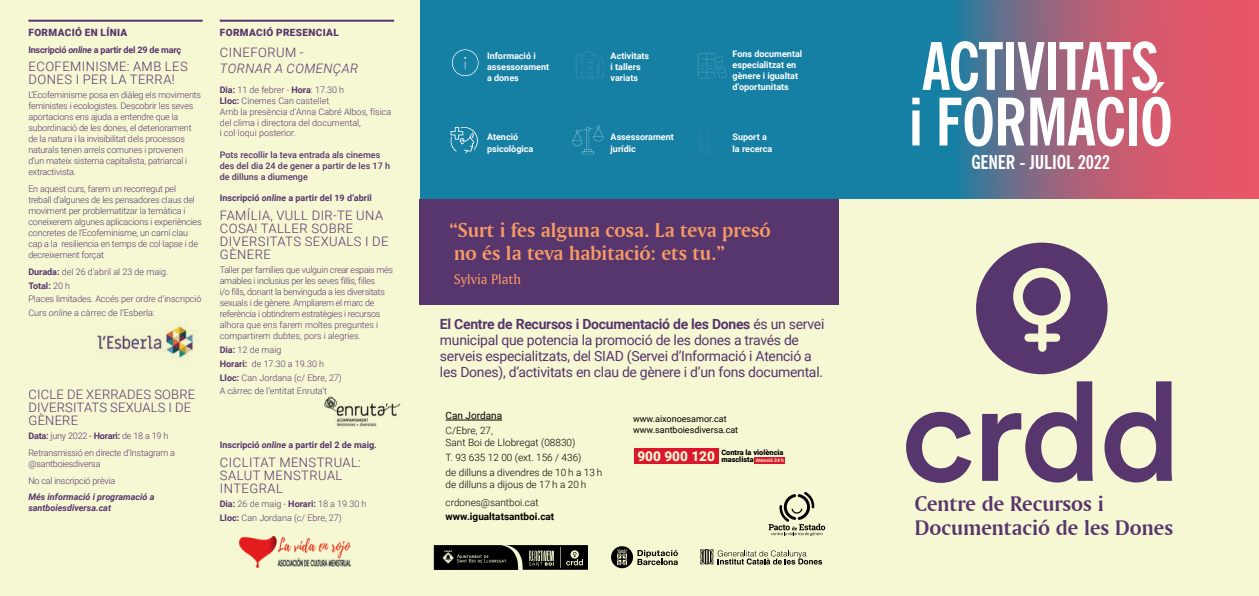
<style>
.page{position:relative;width:1259px;height:596px;background:#fff}
.page>*{position:absolute;margin:0;border:0;box-sizing:border-box;transform-origin:0 0}
.t1{font:500 137.3px "Circular Std";color:#57356d}
.t2{font:700 condensed 65.3px/55.5px "News Gothic BT";letter-spacing:-.025em;color:#fff}
.t3{font:22.2px/24.2px "Amerigo BT Bold A";color:#57356d}
.t4{font:21px/23px "Amerigo BT Bold A";color:#f89b63}
.t5{font:700 condensed 19px "News Gothic BT";letter-spacing:-.01em;color:#fff}
.t6{font:14.6px "Amerigo BT Roman A";color:#f89b63}
.t7{font:14px/16px "Roboto";letter-spacing:-.02em;color:#57356d}
.t8{font:300 13px/13px "Roboto";letter-spacing:.035em;color:#57356d}
.t9{font:300 13px/13px "Roboto";letter-spacing:.015em;color:#57356d}
.t10{font:italic 300 13px "Roboto";letter-spacing:.035em;color:#57356d}
.t11{font:300 10px/12px "Roboto";color:#000}
.t12{font:900 10px "Roboto";letter-spacing:.035em;color:#57356d}
.t13{font:700 10px "Roboto";color:#000}
.t14{font:10px "Roboto";color:#000}
.t15{font:300 9px/11px "Roboto";letter-spacing:-.02em;color:#57356d}
.t16{font:300 9px/10.8px "Roboto";color:#57356d}
.t17{font:700 9px/11px "Roboto";color:#fff}
.t18{font:500 9px/10.8px "Roboto";color:#57356d}
.t19{font:700 9px "Roboto";color:#57356d}
.t20{font:italic 700 9px/11px "Roboto";color:#57356d}
.t21{font:9px/11px "Roboto";color:#000}
.t22{font:700 9px "Roboto";letter-spacing:-.02em;color:#57356d}
.t23{font:900 7.4px "Roboto";color:#000}
.t24{font:700 4.9px "Roboto";color:#fff}
.s1{font-style:italic}
.s2{font-weight:700}
.s3{font-weight:400}
.s4{font-weight:900;font-size:7.4px;color:#000}
</style>
<div class="page">
<div style="left:419px;top:0;width:840px;height:199px;background:#1680a4"></div>
<div style="left:0;top:0;width:420px;height:595px;background:#f6f7d3"></div>
<div style="left:839px;top:199px;width:420px;height:396px;background:#f6f7d3"></div>
<svg style="left:958px;top:0;width:301px;height:199px;background:#a96279"></svg>
<div style="left:976px;top:242px;width:131px;height:132px;background:#57356d;border-radius:50%"></div>
<div style="left:1038px;top:324px;width:8px;height:23px;background:#f6f7d3"></div>
<div style="left:1028px;top:333px;width:28px;height:8px;background:#f6f7d3"></div>
<div style="left:1013px;top:268px;width:57px;height:57px;border:10px solid #f6f7d3;border-radius:50%"></div>
<div style="left:420px;top:199px;width:419px;height:396px;background:#f6f7d3"></div>
<div style="left:419px;top:199px;width:420px;height:105px;background:#57356d"></div>
<svg style="left:451px;top:49px;width:28px;height:28px"></svg>
<svg style="left:576px;top:50px;width:28px;height:29px"></svg>
<svg style="left:697px;top:53px;width:30px;height:26px"></svg>
<svg style="left:699px;top:126px;width:26px;height:26px"></svg>
<svg style="left:571px;top:125px;width:33px;height:30px"></svg>
<svg style="left:450px;top:126px;width:28px;height:27px"></svg>
<hr style="left:28px;top:20px;width:175px;height:2px;background:#57356d">
<hr style="left:220px;top:20px;width:174px;height:2px;background:#57356d">
<img style="left:97px;top:324px;width:98px;height:38px">
<div style="left:634px;top:448px;width:84px;height:15px;background:#da172d"></div>
<div style="left:754px;top:457px;width:31px;height:6px;background:#da172d"></div>
<hr style="left:445px;top:419px;width:57px;height:1px;background:#000">
<svg style="left:700px;top:549px;width:122px;height:15px"></svg>
<svg style="left:611px;top:546px;width:67px;height:22px"></svg>
<svg style="left:768px;top:491px;width:57px;height:44px"></svg>
<img style="left:324px;top:396px;width:77px;height:31px">
<svg style="left:434px;top:545px;width:154px;height:24px;background:#23231e"></svg>
<img style="left:239px;top:536px;width:112px;height:30px">
<p class="t12" style="left:29px;top:25px;width:100px">FORMACIÓ EN LÍNIA</p>
<p class="t22" style="left:28px;top:43px;width:154px">Inscripció <span class="s1">online</span> a partir del 29 de març</p>
<h3 class="t8" style="left:29px;top:60px;width:161px">ECOFEMINISME: AMB LES<br>DONES I PER LA TERRA!</h3>
<p class="t15" style="left:28px;top:89px;width:174px">L’Ecofeminisme posa en diàleg els moviments feministes i ecologistes. Descobrir les seves aportacions ens ajuda a entendre que la subordinació de les dones, el deteriorament de la natura i la invisibilitat dels processos naturals tenen arrels comunes i provenen d’un mateix sistema capitalista, patriarcal i extractivista.</p>
<p class="t15" style="left:28px;top:183px;width:175px">En aquest curs, farem un recorregut pel treball d’algunes de les pensadores claus del moviment per problematitzar la temàtica i coneixerem algunes aplicacions i experiències concretes de l’Ecofeminisme, un camí clau cap a la resiliencia en temps de col·lapse i de decreixement forçat</p>
<p class="t15" style="left:28px;top:264px;width:175px;line-height:13.8px"><span class="s2">Durada:</span> del 26 d’abril al 23 de maig.<br><span class="s2">Total:</span> 20 h<br>Places limitades. Accés per ordre d’inscripció<br>Curs <span class="s1">online</span> a càrrec de l’Esberla:</p>
<h3 class="t9" style="left:29px;top:387px;width:168px">CICLE DE XERRADES SOBRE<br>DIVERSITATS SEXUALS I DE<br>GÈNERE</h3>
<p class="t15" style="left:28px;top:427px;width:148px;line-height:16.7px"><span class="s2">Data:</span> juny 2022 <span class="s3">-</span> <span class="s2">Horari:</span> de 18 a 19 h<br>Retransmissió en directe d’Instagram a</p>
<p class="t15" style="left:28px;top:454px;width:88px;line-height:16.7px">@santboiesdiversa<br>No cal inscripció prèvia</p>
<p class="t20" style="left:28px;top:491px;width:128px">Més informació i programació a santboiesdiversa.cat</p>
<p class="t12" style="left:220px;top:25px;width:120px">FORMACIÓ PRESENCIAL</p>
<h3 class="t8" style="left:220px;top:46px;width:85px">CINEFORUM -</h3>
<h3 class="t10" style="left:220px;top:59px;width:140px">TORNAR A COMENÇAR</h3>
<p class="t16" style="left:220px;top:84px;width:173px"><span class="s2">Dia:</span> 11 de febrer - <span class="s2">Hora</span>: 17.30 h<br><span class="s2">Lloc:</span> Cinemes Can castellet<br>Amb la presència d’Anna Cabré Albos, física del clima i directora del documental,<br>i col·loqui posterior.</p>
<p class="t18" style="left:220px;top:149px;width:172px">Pots recollir la teva entrada als cinemes des del dia 24 de gener a partir de les 17 h de dilluns a diumenge</p>
<p class="t19" style="left:220px;top:192px;width:154px">Inscripció <span class="s1">online</span> a partir del 19 d’abril</p>
<h3 class="t8" style="left:220px;top:208px;width:170px">FAMÍLIA, VULL DIR-TE UNA<br>COSA! TALLER SOBRE<br>DIVERSITATS SEXUALS I DE<br>GÈNERE</h3>
<p class="t15" style="left:220px;top:264px;width:175px">Taller per famílies que vulguin crear espais més amables i inclusius per les seves fillis, filles<br>i/o fills, donant la benvinguda a les diversitats sexuals i de gènere. Ampliarem el marc de referència i obtindrem estratègies i recursos alhora que ens farem moltes preguntes i compartirem dubtes, pors i alegries.</p>
<p class="t16" style="left:220px;top:342px;width:124px;line-height:13.8px"><span class="s2">Dia:</span> 12 de maig<br><span class="s2">Horari:</span> de 17.30 a 19.30 h<br><span class="s2">Lloc:</span> Can Jordana (c/ Ebre, 27)<br>A càrrec de l’entitat Enruta’t</p>
<p class="t19" style="left:220px;top:438px;width:159px">Inscripció <span class="s1">online</span> a partir del 2 de maig.</p>
<h3 class="t8" style="left:220px;top:455px;width:142px">CICLITAT MENSTRUAL:<br>SALUT MENSTRUAL<br>INTEGRAL</h3>
<p class="t16" style="left:220px;top:496px;width:148px;line-height:13.8px"><span class="s2">Dia:</span> 26 de maig - <span class="s2">Horari:</span> 18 a 19.30 h<br><span class="s2">Lloc:</span> Can Jordana (c/ Ebre, 27)</p>
<p class="t17" style="left:487px;top:50px;width:64px">Informació i assessorament a dones</p>
<p class="t17" style="left:610px;top:50px;width:40px">Activitats i tallers variats</p>
<p class="t17" style="left:732px;top:48px;width:71px">Fons documental especialitzat en gènere i igualtat d’oportunitats</p>
<p class="t17" style="left:487px;top:130px;width:48px;line-height:12px">Atenció psicològica</p>
<p class="t17" style="left:610px;top:130px;width:65px;line-height:12px">Assessorament jurídic</p>
<p class="t17" style="left:732px;top:130px;width:41px;line-height:12px">Suport a la recerca</p>
<h3 class="t4" style="left:449px;top:218px;width:323px">“Surt i fes alguna cosa. La teva presó no és la teva habitació: ets tu.”</h3>
<h3 class="t6" style="left:454px;top:270px;width:69px">Sylvia Plath</h3>
<p class="t7" style="left:440px;top:315px;width:386px"><span class="s2">El Centre de Recursos i Documentació de les Dones</span> és un servei municipal que potencia la promoció de les dones a través de serveis especialitzats, del SIAD (Servei d’Informació i Atenció a les Dones), d’activitats en clau de gènere i d’un fons documental.</p>
<p class="t21" style="left:633px;top:412px;width:107px">www.aixonoesamor.cat www.santboiesdiversa.cat</p>
<p class="t23" style="left:721px;top:447px;width:64px">Contra la violència</p>
<p class="t24" style="left:637px;top:457px;width:148px"><sup>900</sup> <sup>900</sup> <sup>120</sup> <span class="s4">masclista</span> Atenció 24 h</p>
<p class="t14" style="left:445px;top:408px;width:58px">Can Jordana</p>
<p class="t11" style="left:445px;top:424px;width:131px">C/Ebre, 27,<br>Sant Boi de Llobregat (08830)</p>
<p class="t11" style="left:445px;top:449px;width:158px;line-height:14.8px">T. 93 635 12 00 (ext. 156 / 436)<br>de dilluns a divendres de 10 h a 13 h</p>
<p class="t11" style="left:445px;top:475px;width:142px;line-height:17.7px">de dilluns a dijous de 17 h a 20 h crdones@santboi.cat</p>
<p class="t13" style="left:445px;top:509px;width:110px">www.igualtatsantboi.cat</p>
<h2 class="t2" style="left:908px;top:38px;width:266px">ACTIVITATS i FORMACIÓ</h2>
<h3 class="t5" style="left:971px;top:151px;width:140px">GENER - JULIOL 2022</h3>
<h1 class="t1" style="left:901px;top:346px;width:282px">crdd</h1>
<h3 class="t3" style="left:915px;top:490px;width:260px">Centre de Recursos i<br>Documentació de les Dones</h3>
</div>
